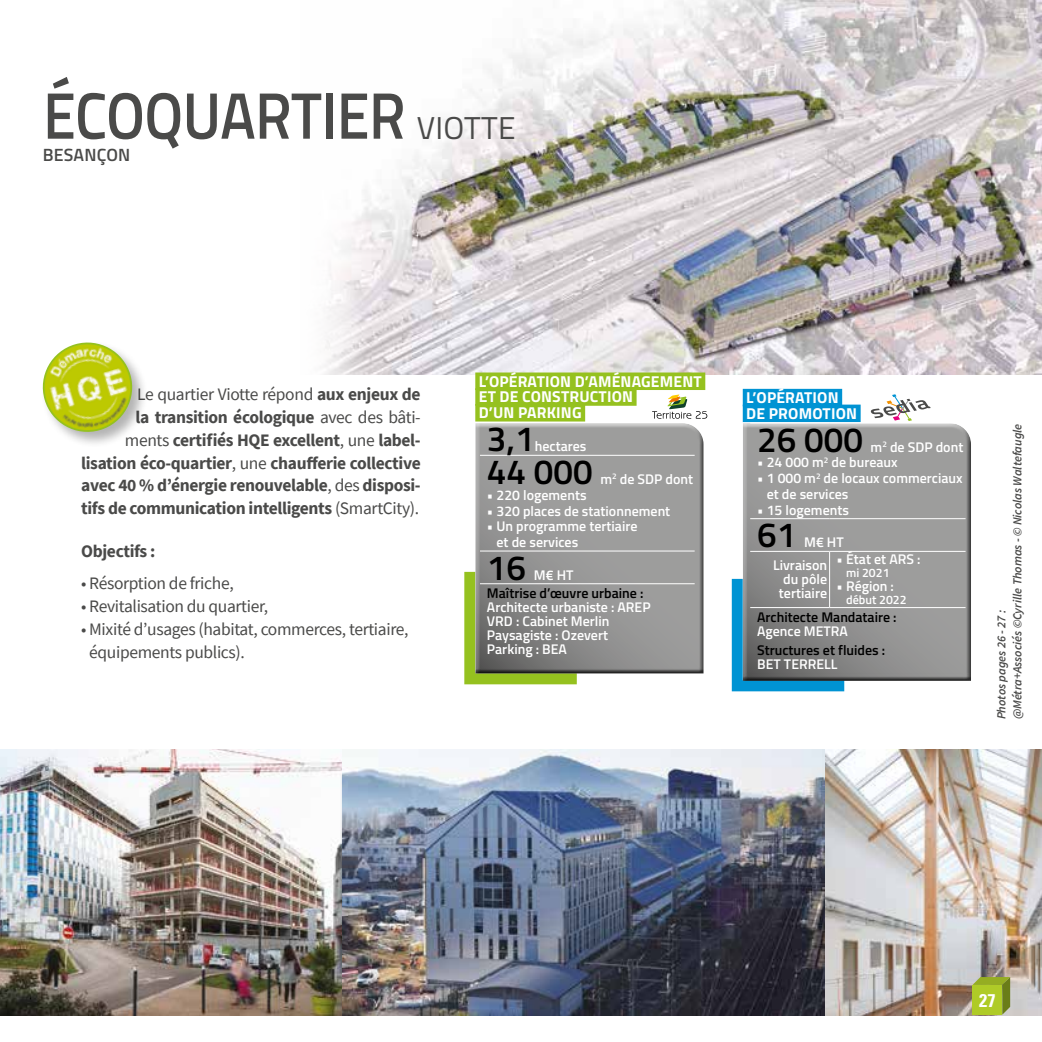
<style>
.page{position:relative;width:1042px;height:1042px;background:#fff}
.page>*{position:absolute;margin:0;border:0;box-sizing:border-box;transform-origin:0 0}
.t1{font:600 65.8px "Titillium";letter-spacing:-.01em;color:#4a4a49;scale:.9 1}
.t2{font:600 35px "Titillium";color:#000}
.t3{font:700 condensed 18.38px "Univers";color:#fff}
.t4{font:600 17.68px "Titillium";letter-spacing:.01em;color:#4a4a49}
.t5{font:700 17.5px/22.8px "Source Sans Pro";letter-spacing:-.02em;color:#4a4a49;text-align:right}
.t6{font:17.5px/22.8px "Source Sans Pro";letter-spacing:-.02em;color:#4a4a49}
.t7{font:700 15.75px/15.8px "Titillium";letter-spacing:.01em;color:#fff}
.t8{font:600 14px/14px "Titillium";color:#fff}
.t9{font:600 14px "Titillium";color:#000}
.t10{font:italic 600 12.25px/15.8px "Source Sans Pro";color:#4a4a49}
.t11{font:600 12.25px "Titillium";color:#fff}
.s1{font-weight:400;font-size:31.68px}
.s2{font-weight:400}
</style>
<div class="page">
<img style="left:324px;top:0;width:718px;height:375px">
<svg style="left:464px;top:572px;width:113px;height:112px;background:#97c224"></svg>
<div style="left:470px;top:417px;width:234px;height:258px;background:#fff;opacity:.75"></div>
<div style="left:471px;top:429px;width:233px;height:246px;background:#000;opacity:.75"></div>
<div style="left:475px;top:372px;width:230px;height:18px;background:#95c11f"></div>
<div style="left:475px;top:388px;width:161px;height:18px;background:#95c11f"></div>
<div style="left:475px;top:404px;width:110px;height:17px;background:#95c11f"></div>
<div style="left:732px;top:579px;width:112px;height:112px;background:#0093d3"></div>
<div style="left:741px;top:420px;width:231px;height:260px;background:#fff;opacity:.75"></div>
<div style="left:741px;top:430px;width:231px;height:251px;background:#000;opacity:.75"></div>
<div style="left:743px;top:389px;width:99px;height:17px;background:#0093d3"></div>
<div style="left:743px;top:404px;width:117px;height:18px;background:#0093d3"></div>
<div style="left:40px;top:340px;width:109px;height:108px;background:#000;opacity:.3"></div>
<svg style="left:40px;top:340px;width:96px;height:96px"></svg>
<hr style="left:480px;top:455px;width:214px;height:1px;background:#fff">
<hr style="left:480px;top:551px;width:214px;height:1px;background:#fff">
<hr style="left:480px;top:583px;width:214px;height:1px;background:#fff">
<hr style="left:750px;top:423px;width:79px;height:1px;background:#fff">
<hr style="left:829px;top:423px;width:136px;height:1px;background:#fff">
<hr style="left:750px;top:518px;width:79px;height:1px;background:#fff">
<hr style="left:829px;top:518px;width:136px;height:1px;background:#fff">
<hr style="left:750px;top:551px;width:79px;height:1px;background:#fff">
<hr style="left:829px;top:551px;width:136px;height:1px;background:#fff">
<hr style="left:750px;top:607px;width:79px;height:1px;background:#fff">
<hr style="left:829px;top:607px;width:136px;height:1px;background:#fff">
<hr style="left:829px;top:552px;width:1px;height:55px;background:#fff">
<svg style="left:652px;top:394px;width:55px;height:25px"></svg>
<svg style="left:871px;top:394px;width:59px;height:27px"></svg>
<img style="left:0;top:749px;width:1042px;height:266px">
<svg style="left:972px;top:977px;width:38px;height:37px"></svg>
<h1 class="t1" style="left:43px;top:66px;width:526px">ÉCOQUARTIER <span class="s1">VIOTTE</span></h1>
<p class="t4" style="left:43px;top:142px;width:89px">BESANÇON</p>
<p class="t5" style="left:81px;top:383px;width:341px"><span class="s2">Le quartier Viotte répond</span> aux enjeux de<br>la transition écologique <span class="s2">avec des bâti-<br>ments</span> certifiés HQE excellent<span class="s2">, une</span> label&shy;lisation éco-quartier<span class="s2">, une</span> chaufferie collective avec 40 % d’énergie renouvelable<span class="s2">, des</span> disposi&shy;tifs de communication intelligents <span class="s2">(SmartCity).</span></p>
<p class="t5" style="left:81px;top:539px;width:76px">Objectifs :</p>
<p class="t6" style="left:81px;top:572px;width:154px">• Résorption de friche,</p>
<p class="t6" style="left:81px;top:595px;width:189px">• Revitalisation du quartier,</p>
<p class="t6" style="left:89px;top:617px;width:321px;text-indent:-8px">• Mixité d’usages (habitat, commerces, tertiaire, équipements publics).</p>
<p class="t7" style="left:479px;top:372px;width:224px">L’OPÉRATION D’AMÉNAGEMENT<br>ET DE CONSTRUCTION<br>D’UN PARKING</p>
<h2 class="t2" style="left:487px;top:413px;width:49px">3,1</h2>
<p class="t8" style="left:535px;top:439px;width:53px">hectares</p>
<h2 class="t2" style="left:487px;top:445px;width:107px">44 000</h2>
<p class="t8" style="left:600px;top:471px;width:94px">m<sup>2</sup> de SDP dont</p>
<p class="t8" style="left:487px;top:487px;width:101px">• 220 logements</p>
<p class="t8" style="left:487px;top:503px;width:185px">• 320 places de stationnement</p>
<p class="t8" style="left:496px;top:518px;width:143px;line-height:15.8px;text-indent:-10px">• Un programme tertiaire et de services</p>
<h2 class="t2" style="left:487px;top:541px;width:41px">16</h2>
<p class="t8" style="left:534px;top:567px;width:41px">M€ HT</p>
<p class="t9" style="left:487px;top:583px;width:158px">Maîtrise d’œuvre urbaine :</p>
<p class="t8" style="left:487px;top:599px;width:165px">Architecte urbaniste : AREP<br>VRD : Cabinet Merlin<br>Paysagiste : Ozevert<br>Parking : BEA</p>
<p class="t7" style="left:746px;top:389px;width:112px">L’OPÉRATION<br>DE PROMOTION</p>
<h2 class="t2" style="left:757px;top:413px;width:107px">26 000</h2>
<p class="t8" style="left:870px;top:439px;width:94px">m<sup>2</sup> de SDP dont</p>
<p class="t8" style="left:757px;top:455px;width:142px">• 24 000 m<sup>2</sup> de bureaux</p>
<p class="t8" style="left:767px;top:470px;width:197px;line-height:15.8px;text-indent:-10px">• 1 000 m<sup>2</sup> de locaux commerciaux et de services</p>
<p class="t8" style="left:757px;top:502px;width:93px">• 15 logements</p>
<h2 class="t2" style="left:757px;top:509px;width:41px">61</h2>
<p class="t8" style="left:773px;top:530px;width:72px;line-height:22.6px;text-indent:31px">M€ HT<br>Livraison</p>
<p class="t8" style="left:779px;top:571px;width:50px;text-align:center">du pôle tertiaire</p>
<p class="t8" style="left:836px;top:552px;width:85px">• État et ARS :</p>
<p class="t11" style="left:846px;top:563px;width:45px">mi 2021</p>
<p class="t8" style="left:836px;top:579px;width:59px">• Région :</p>
<p class="t11" style="left:846px;top:590px;width:62px">début 2022</p>
<p class="t9" style="left:757px;top:606px;width:141px">Architecte Mandataire :</p>
<p class="t8" style="left:757px;top:623px;width:92px">Agence METRA</p>
<p class="t9" style="left:757px;top:639px;width:129px">Structures et fluides :</p>
<p class="t8" style="left:757px;top:656px;width:82px">BET TERRELL</p>
<p class="t10" style="left:993px;top:719px;width:297px;rotate:-90deg">Photos pages 26 - 27 :<br>@Métra+Associés ©Cyrille Thomas - © Nicolas Waltefaugle</p>
<h3 class="t3" style="left:979px;top:989px;width:18px">27</h3>
</div>
